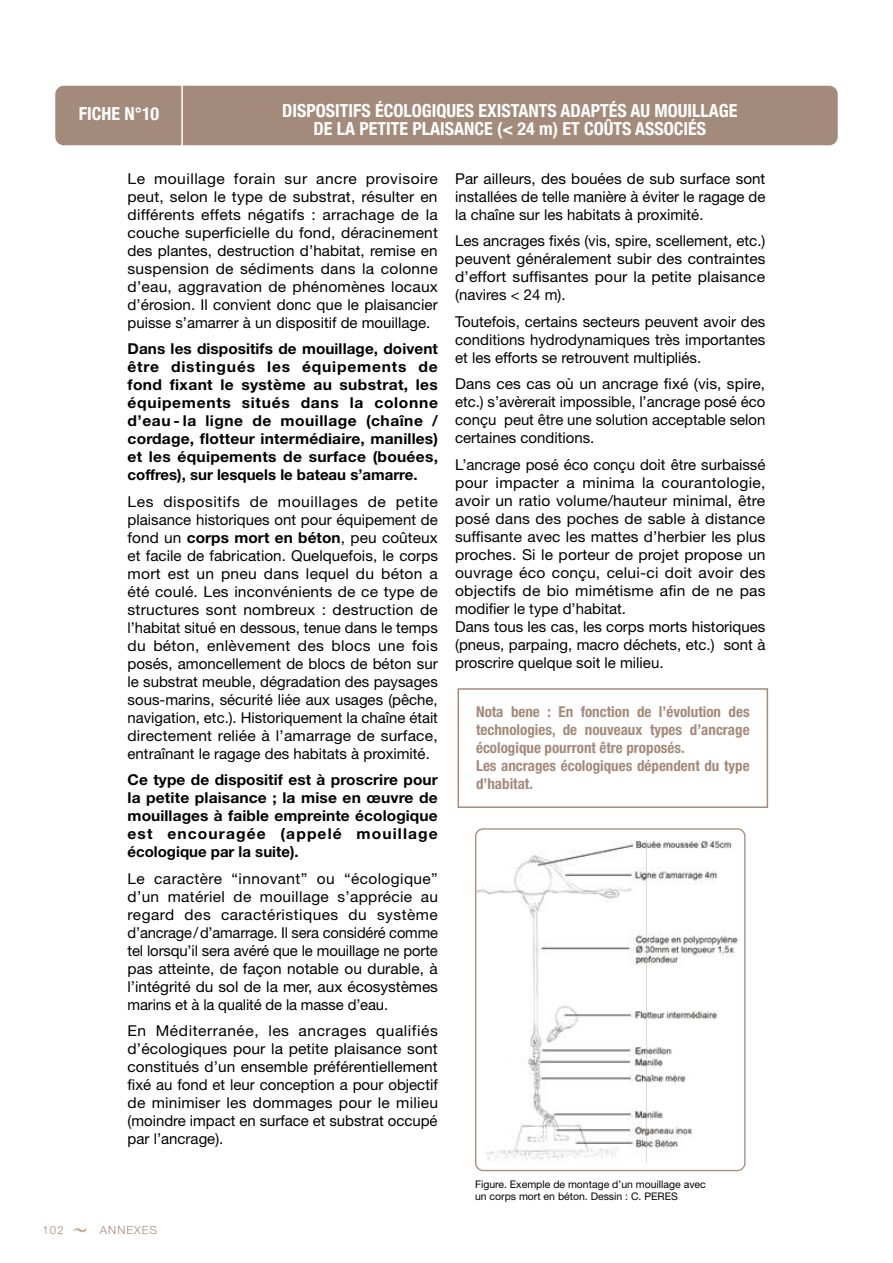
<style>
.page{position:relative;width:893px;height:1263px;background:#fff}
.page>*{position:absolute;margin:0;border:0;box-sizing:border-box;transform-origin:0 0}
.t1{font:700 condensed 18px/18px "Helvetica Neue";color:#fff;text-align:center}
.t2{font:15px/18px "Helvetica Neue LT Std";color:#000;text-align:justify}
.t3{font:15px/18px "Helvetica Neue LT Std";color:#000;text-align:justify;scale:1.04 1}
.t4{font:700 15px/18px "Helvetica Neue LT Std";color:#000;text-align:justify}
.t5{font:700 condensed 15px/18px "Helvetica Neue LT Pro";color:#a48a7a}
.t6{font:300 11.25px "Helvetica Neue LT Std";letter-spacing:.09em;color:#a48a7a}
.t7{font:10.5px/11.7px "Helvetica Neue LT Std";color:#000}
.s1{font-weight:700}
</style>
<div class="page">
<svg style="left:73px;top:1228px;width:14px;height:5px"></svg>
<div style="left:475px;top:828px;width:270px;height:343px;border:1px solid #a48a7a;border-radius:7px"></div>
<div style="left:55px;top:86px;width:783px;height:59px;background:#a48a7a;border-radius:9px"></div>
<hr style="left:181px;top:77px;width:2px;height:82px;background:#fff">
<img style="left:477px;top:840px;width:261px;height:323px">
<div style="left:458px;top:688px;width:310px;height:120px;border:2px solid #a48a7a"></div>
<p class="t1" style="left:79px;top:103px;width:82px">FICHE N°10</p>
<p class="t1" style="left:282px;top:100px;width:457px">DISPOSITIFS ÉCOLOGIQUES EXISTANTS ADAPTÉS AU MOUILLAGE<br>DE LA PETITE PLAISANCE (&lt; 24 m) ET COÛTS ASSOCIÉS</p>
<p class="t3" style="left:128px;top:169px;width:300px">Le mouillage forain sur ancre provisoire peut, selon le type de substrat, résulter en différents effets négatifs : arrachage de la couche superficielle du fond, déracinement des plantes, destruction d’habitat, remise en suspension de sédiments dans la colonne d’eau, aggravation de phénomènes locaux d’érosion. Il convient donc que le plaisancier puisse s’amarrer à un dispositif de mouillage.</p>
<p class="t4" style="left:128px;top:339px;width:312px">Dans les dispositifs de mouillage, doivent être distingués les équipements de fond fixant le système au substrat, les équipements situés dans la colonne d’eau - la ligne de mouillage (chaîne / cordage, flotteur intermédiaire, manilles) et les équipements de surface (bouées, coffres), sur lesquels le bateau s’amarre.</p>
<p class="t3" style="left:128px;top:492px;width:300px">Les dispositifs de mouillages de petite plaisance historiques ont pour équipement de fond un <span class="s1">corps mort en béton</span>, peu coûteux et facile de fabrication. Quelquefois, le corps mort est un pneu dans lequel du béton a été coulé. Les inconvénients de ce type de structures sont nombreux : destruction de l’habitat situé en dessous, tenue dans le temps du béton, enlèvement des blocs une fois posés, amoncellement de blocs de béton sur le substrat meuble, dégradation des paysages sous-marins, sécurité liée aux usages (pêche, navigation, etc.). Historiquement la chaîne était directement reliée à l’amarrage de surface, entraînant le ragage des habitats à proximité.</p>
<p class="t4" style="left:128px;top:771px;width:312px">Ce type de dispositif est à proscrire pour la petite plaisance ; la mise en œuvre de mouillages à faible empreinte écologique est encouragée (appelé mouillage écologique par la suite).</p>
<p class="t2" style="left:128px;top:869px;width:312px">Le caractère “innovant” ou “écologique” d’un matériel de mouillage s’apprécie au regard des caractéristiques du système d’ancrage/d’amarrage. Il sera considéré comme tel lorsqu’il sera avéré que le mouillage ne porte pas atteinte, de façon notable ou durable, à l’intégrité du sol de la mer, aux écosystèmes marins et à la qualité de la masse d’eau.</p>
<p class="t3" style="left:128px;top:1022px;width:300px">En Méditerranée, les ancrages qualifiés d’écologiques pour la petite plaisance sont constitués d’un ensemble préférentiellement fixé au fond et leur conception a pour objectif de minimiser les dommages pour le milieu (moindre impact en surface et substrat occupé par l’ancrage).</p>
<p class="t2" style="left:455px;top:169px;width:312px">Par ailleurs, des bouées de sub surface sont installées de telle manière à éviter le ragage de la chaîne sur les habitats à proximité.</p>
<p class="t2" style="left:455px;top:232px;width:312px">Les ancrages fixés (vis, spire, scellement, etc.) peuvent généralement subir des contraintes d’effort suffisantes pour la petite plaisance (navires &lt; 24 m).</p>
<p class="t2" style="left:455px;top:312px;width:312px">Toutefois, certains secteurs peuvent avoir des conditions hydrodynamiques très importantes et les efforts se retrouvent multipliés.</p>
<p class="t2" style="left:455px;top:375px;width:312px">Dans ces cas où un ancrage fixé (vis, spire, etc.) s’avèrerait impossible, l’ancrage posé éco conçu peut être une solution acceptable selon certaines conditions.</p>
<p class="t2" style="left:455px;top:455px;width:312px;text-align:left">L’ancrage posé éco conçu doit être surbaissé pour impacter a minima la courantologie, avoir un ratio volume/hauteur minimal, être posé dans des poches de sable à distance suffisante avec les mattes d’herbier les plus proches. Si le porteur de projet propose un ouvrage éco conçu, celui-ci doit avoir des objectifs de bio mimétisme afin de ne pas modifier le type d’habitat.<br>Dans tous les cas, les corps morts historiques (pneus, parpaing, macro déchets, etc.) sont à proscrire quelque soit le milieu.</p>
<p class="t5" style="left:476px;top:703px;width:275px">Nota bene : En fonction de l’évolution des technologies, de nouveaux types d’ancrage écologique pourront être proposés.<br>Les ancrages écologiques dépendent du type d’habitat.</p>
<p class="t6" style="left:43px;top:1223px;width:23px">102</p>
<p class="t6" style="left:100px;top:1223px;width:59px">ANNEXES</p>
<p class="t7" style="left:475px;top:1178px;width:232px">Figure. Exemple de montage d’un mouillage avec un corps mort en béton. Dessin : C. PERES</p>
</div>
